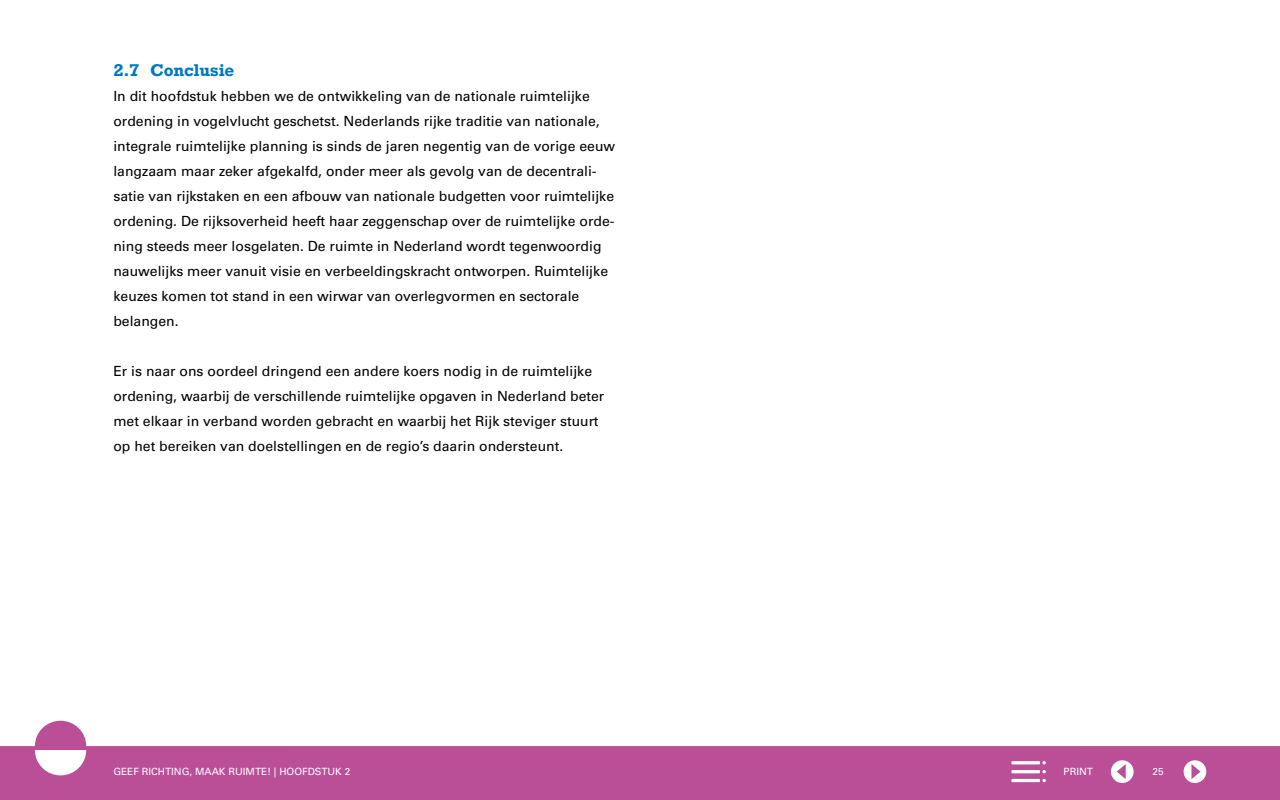
<style>
.page{position:relative;width:1280px;height:800px;background:#fff}
.page>*{position:absolute;margin:0;border:0;box-sizing:border-box;transform-origin:0 0}
.Paragraafkop_rockwel{font:700 16px "Rockwell";color:#0079c2}
.platte_tekst__P{font:14px/25px "Univers LT Std";color:#000}
.t1{font:10px "Univers LT Std";color:#fff}
</style>
<div class="page">
<svg style="left:0;top:721px;width:1280px;height:79px;fill:#ba4e97"></svg>
<div style="left:1111px;top:760px;width:23px;height:23px;background:#fff;border-radius:50%"></div>
<svg style="left:1117px;top:764px;width:9px;height:15px"></svg>
<div style="left:1184px;top:760px;width:22px;height:23px;background:#fff;border-radius:50%"></div>
<svg style="left:1191px;top:764px;width:10px;height:15px"></svg>
<svg style="left:1042px;top:779px;width:4px;height:3px"></svg>
<hr style="left:1011px;top:779px;width:29px;height:3px;background:#fff">
<hr style="left:1011px;top:770px;width:29px;height:3px;background:#fff">
<svg style="left:1042px;top:770px;width:4px;height:3px"></svg>
<hr style="left:1011px;top:761px;width:29px;height:3px;background:#fff">
<svg style="left:1042px;top:761px;width:4px;height:3px"></svg>
<h2 class="Paragraafkop_rockwel" style="left:113px;top:60px;width:122px">2.7 Conclusie</h2>
<p class="platte_tekst__P" style="left:113px;top:84px;width:503px">In dit hoofdstuk hebben we de ontwikkeling van de nationale ruimtelijke ordening in vogelvlucht geschetst. Nederlands rijke traditie van nationale, integrale ruimtelijke planning is sinds de jaren negentig van de vorige eeuw langzaam maar zeker afgekalfd, onder meer als gevolg van de decentrali&shy;satie van rijkstaken en een afbouw van nationale budgetten voor ruimtelijke ordening. De rijksoverheid heeft haar zeggenschap over de ruimtelijke orde&shy;ning steeds meer losgelaten. De ruimte in Nederland wordt tegenwoordig nauwelijks meer vanuit visie en verbeeldingskracht ontworpen. Ruimtelijke keuzes komen tot stand in een wirwar van overlegvormen en sectorale belangen.</p>
<p class="platte_tekst__P" style="left:113px;top:359px;width:492px">Er is naar ons oordeel dringend een andere koers nodig in de ruimtelijke ordening, waarbij de verschillende ruimtelijke opgaven in Nederland beter met elkaar in verband worden gebracht en waarbij het Rijk steviger stuurt op het bereiken van doelstellingen en de regio’s daarin ondersteunt.</p>
<p class="t1" style="left:113px;top:766px;width:238px">GEEF RICHTING, MAAK RUIMTE! | HOOFDSTUK 2</p>
<p class="t1" style="left:1064px;top:765px;width:31px">PRINT</p>
<p class="t1" style="left:1153px;top:766px;width:13px">25</p>
</div>
